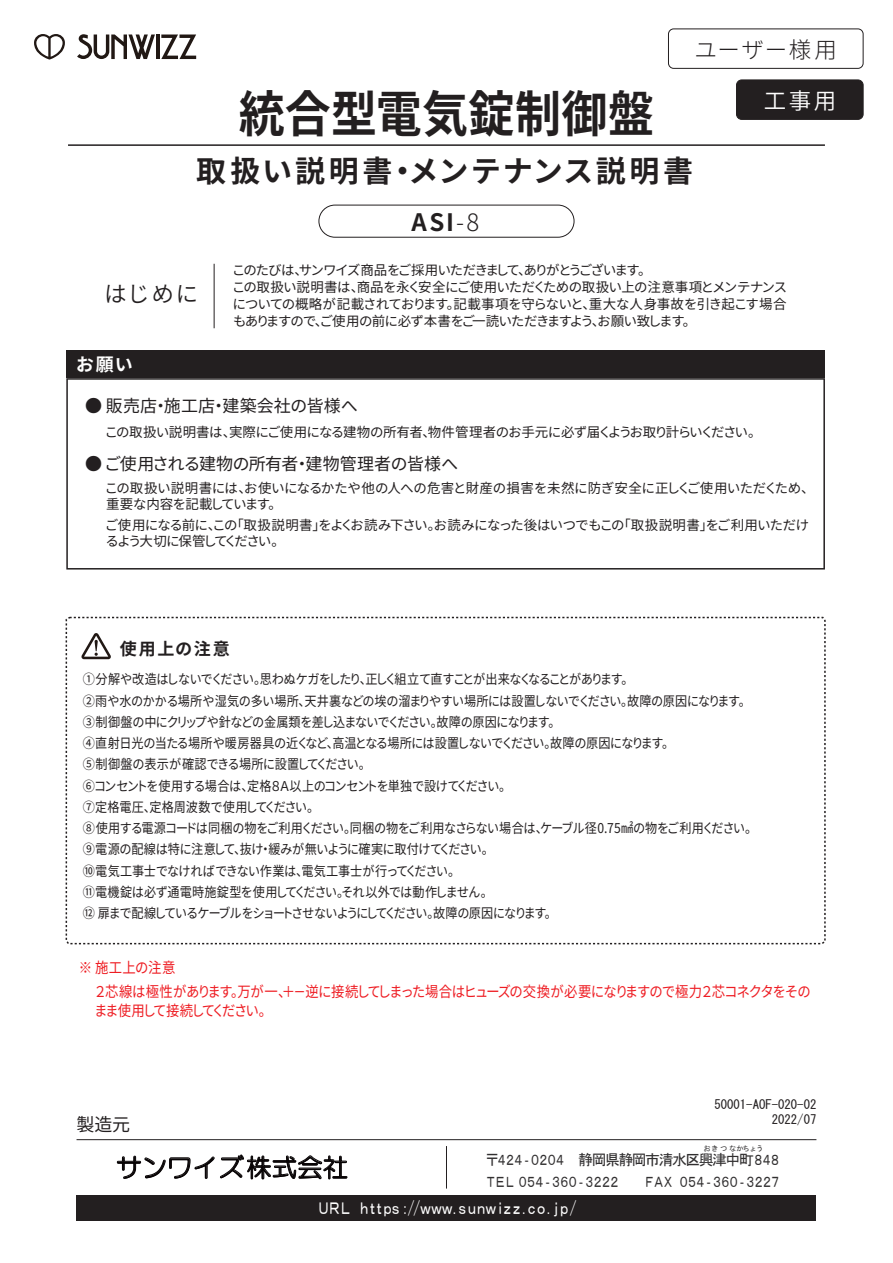
<style>
.page{position:relative;width:893px;height:1263px;background:#fff}
.page>*{position:absolute;margin:0;border:0;box-sizing:border-box;transform-origin:0 0}
.t1{font:49.5px "Gen Shin Gothic P Bold";letter-spacing:.01em;color:#231f20;scale:.93 1}
.t2{font:30px "Gen Shin Gothic P Bold";letter-spacing:.115em;color:#231f20}
.t3{font:25.5px "HG Maru Gothic MPRO";color:#070304}
.t4{font:24px "Gen Shin Gothic P Bold";color:#231f20}
.t5{font:22.5px "Gen Shin Gothic P Light";letter-spacing:.105em;color:#231f20}
.t6{font:22.5px "Gen Shin Gothic P Normal";color:#231f20}
.t7{font:22.5px "Gen Shin Gothic P Normal";color:#fff}
.t8{font:18px "Gen Shin Gothic P Regular";color:#231f20}
.t9{font:18px "Gen Shin Gothic P Bold";color:#fff}
.t10{font:16.95px "Gen Shin Gothic P Regular";color:#231f20}
.t11{font:16.95px "MS Gothic";letter-spacing:-.3em;color:#fff;scale:.8 1}
.t12{font:16.95px "Gen Shin Gothic P Bold";letter-spacing:.105em;color:#231f20}
.t13{font:14.85px/23.4px "Gen Shin Gothic P Regular";letter-spacing:.015em;color:#ee1d23;scale:.9 1}
.t14{font:14.85px "MS Gothic";letter-spacing:-.3em;color:#312f30;scale:.8 1}
.t15{font:14.85px "MS Gothic";letter-spacing:-.1em;color:#312f30}
.t16{font:13.5px/21.3px "Gen Shin Gothic P Regular";letter-spacing:.01em;color:#231f20;scale:.9 1}
.t17{font:13.5px/17px "Gen Shin Gothic P Regular";letter-spacing:.01em;color:#231f20}
.t18{font:12.75px/14.9px "MS Gothic";color:#231f20;text-align:right}
.t19{font:7.2px "MS Gothic";color:#312f30}
.s1{font-family:"Gen Shin Gothic P Light"}
</style>
<div class="page">
<div style="left:668px;top:29px;width:195px;height:40px;border:1px solid #231f20;border-radius:5px"></div>
<hr style="left:68px;top:144px;width:757px;height:2px;background:#231f20">
<div style="left:66px;top:351px;width:759px;height:27px;background:#231f20"></div>
<svg style="left:66px;top:378px;width:759px;height:191px"></svg>
<div style="left:318px;top:205px;width:256px;height:33px;border:1px solid #231f20;border-radius:16px"></div>
<hr style="left:214px;top:264px;width:1px;height:64px;background:#231f20">
<svg style="left:65px;top:616px;width:761px;height:329px"></svg>
<div style="left:77px;top:1195px;width:739px;height:25px;background:#231f20"></div>
<hr style="left:77px;top:1139px;width:739px;height:1px;background:#231f20">
<hr style="left:446px;top:1146px;width:1px;height:42px;background:#231f20">
<svg style="left:117px;top:1156px;width:97px;height:23px"></svg>
<svg style="left:220px;top:1154px;width:127px;height:25px"></svg>
<svg style="left:161px;top:35px;width:35px;height:24px"></svg>
<hr style="left:156px;top:35px;width:4px;height:24px;background:#211814">
<svg style="left:77px;top:34px;width:78px;height:25px"></svg>
<svg style="left:34px;top:34px;width:31px;height:26px"></svg>
<div style="left:736px;top:80px;width:127px;height:39px;background:#231f20;border-radius:5px"></div>
<div style="left:736px;top:80px;width:127px;height:40px;border:1px solid #231f20;border-radius:5px"></div>
<h3 class="t5" style="left:695px;top:33px;width:144px">ユーザー様用</h3>
<h1 class="t1" style="left:239px;top:76px;width:448px">統合型電気錠制御盤</h1>
<h2 class="t2" style="left:196px;top:148px;width:498px">取扱い説明書・メンテナンス説明書</h2>
<h3 class="t4" style="left:412px;top:204px;width:69px">ASI<span class="s1">-8</span></h3>
<h3 class="t7" style="left:764px;top:84px;width:74px">工事用</h3>
<h3 class="t6" style="left:106px;top:278px;width:93px">はじめに</h3>
<p class="t17" style="left:233px;top:262px;width:555px">このたびは、サンワイズ商品をご採用いただきまして、ありがとうございます。<br>この取扱い説明書は、商品を永く安全にご使用いただくための取扱い上の注意事項とメンテナンスについての概略が記載されております。記載事項を守らないと、重大な人身事故を引き起こす場合もありますので、ご使用の前に必ず本書をご一読いただきますよう、お願い致します。</p>
<h3 class="t9" style="left:77px;top:351px;width:58px">お願い</h3>
<p class="t10" style="left:85px;top:394px;width:275px">● 販売店・施工店・建築会社の皆様へ</p>
<p class="t17" style="left:106px;top:424px;width:650px">この取扱い説明書は、実際にご使用になる建物の所有者、物件管理者のお手元に必ず届くようお取り計らいください。</p>
<p class="t10" style="left:85px;top:452px;width:375px">● ご使用される建物の所有者・建物管理者の皆様へ</p>
<p class="t17" style="left:106px;top:480px;width:703px;line-height:16.2px">この取扱い説明書には、お使いになるかたや他の人への危害と財産の損害を未然に防ぎ安全に正しくご使用いただくため、重要な内容を記載しています。</p>
<p class="t17" style="left:106px;top:516px;width:704px;line-height:16.2px">ご使用になる前に、この「取扱説明書」をよくお読み下さい。お読みになった後はいつでもこの「取扱説明書」をご利用いただけるよう大切に保管してください。</p>
<p class="t12" style="left:120px;top:635px;width:112px">使用上の注意</p>
<p class="t16" style="left:83px;top:669px;width:744px">①分解や改造はしないでください。思わぬケガをしたり、正しく組立て直すことが出来なくなることがあります。<br>②雨や水のかかる場所や湿気の多い場所、天井裏などの埃の溜まりやすい場所には設置しないでください。故障の原因になります。③制御盤の中にクリップや針などの金属類を差し込まないでください。故障の原因になります。<br>④直射日光の当たる場所や暖房器具の近くなど、高温となる場所には設置しないでください。故障の原因になります。<br>⑤制御盤の表示が確認できる場所に設置してください。<br>⑥コンセントを使用する場合は、定格８Ａ以上のコンセントを単独で設けてください。<br>⑦定格電圧、定格周波数で使用してください。<br>⑧使用する電源コードは同梱の物をご利用ください。同梱の物をご利用なさらない場合は、ケーブル径0.75㎟の物をご利用ください。⑨電源の配線は特に注意して、抜け・緩みが無いように確実に取付けてください。<br>⑩電気工事士でなければできない作業は、電気工事士が行ってください。<br>⑪電機錠は必ず通電時施錠型を使用してください。それ以外では動作しません。<br>⑫ 扉まで配線しているケーブルをショートさせないようにしてください。故障の原因になります。</p>
<p class="t13" style="left:96px;top:956px;width:795px;text-indent:-17px">※ 施工上の注意<br>２芯線は極性があります。万が一、＋－逆に接続してしまった場合はヒューズの交換が必要になりますので極力２芯コネクタをその</p>
<p class="t13" style="left:96px;top:999px;width:190px">まま使用して接続してください。</p>
<h3 class="t8" style="left:77px;top:1111px;width:55px">製造元</h3>
<h3 class="t3" style="left:116px;top:1154px;width:234px">サンワイズ株式会社</h3>
<p class="t18" style="left:714px;top:1097px;width:104px">50001-AOF-020-02<br>2022/07</p>
<p class="t19" style="left:703px;top:1145px;width:61px">おきつなかちょう</p>
<p class="t15" style="left:485px;top:1152px;width:298px">〒４２４‐０２０４ 静岡県静岡市清水区興津中町８４８</p>
<p class="t14" style="left:485px;top:1174px;width:171px">ＴＥＬ ０５４‐３６０‐３２２２</p>
<p class="t14" style="left:643px;top:1174px;width:174px">ＦＡＸ０５４‐３６０‐３２２７</p>
<p class="t11" style="left:317px;top:1199px;width:326px">ＵＲＬ ｈｔｔｐｓ：//ｗｗｗ.ｓｕｎｗｉｚｚ.ｃｏ.ｊｐ/</p>
</div>
